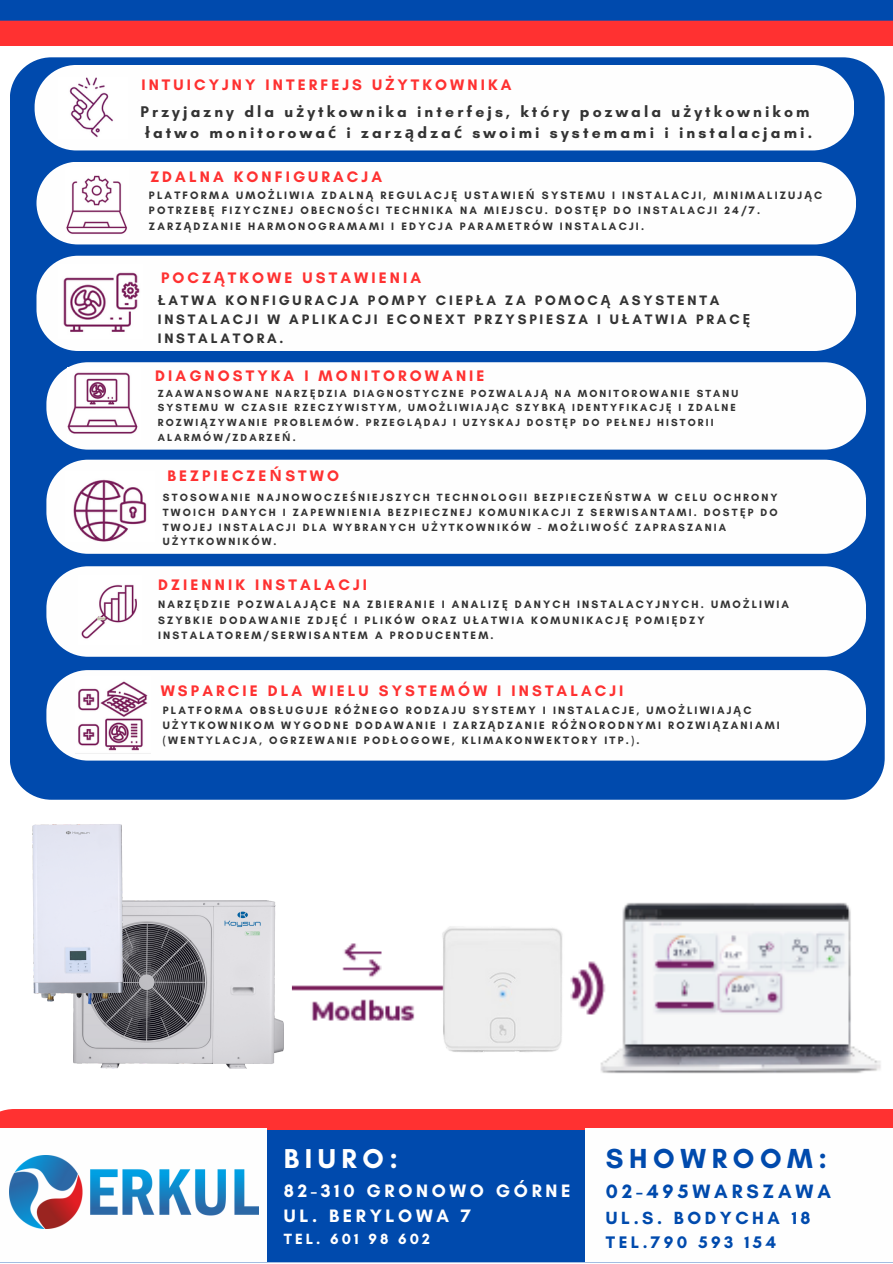
<style>
.page{position:relative;width:893px;height:1264px;background:#fff}
.page>*{position:absolute;margin:0;border:0;box-sizing:border-box;transform-origin:0 0}
.t1{font:700 28.05px "Glacial Indifference";letter-spacing:.2em;color:#004aad}
.t2{font:700 27.75px "Glacial Indifference";letter-spacing:.2em;color:#fff}
.t3{font:700 19.65px "Glacial Indifference";letter-spacing:.2em;color:#004aad}
.t4{font:700 18.3px "Glacial Indifference";letter-spacing:.2em;color:#fff}
.t5{font:700 18px "Glacial Indifference";letter-spacing:.2em;color:#004aad}
.t6{font:700 17.1px "Glacial Indifference";letter-spacing:.2em;color:#004aad}
.t7{font:700 15.75px "Glacial Indifference";letter-spacing:.2em;color:#333}
.t8{font:700 15.45px "Glacial Indifference";letter-spacing:.2em;color:#ff3131}
.t9{font:700 15px "Glacial Indifference";letter-spacing:.2em;color:#fff}
.t10{font:700 13.95px/19px "Glacial Indifference";letter-spacing:.2em;color:#333}
.t11{font:700 10.95px/15.3px "Glacial Indifference";letter-spacing:.2em;color:#333}
.t12{font:700 10.65px/15px "Glacial Indifference";letter-spacing:.2em;color:#333}
.t13{font:700 10.5px/14.7px "Glacial Indifference";letter-spacing:.2em;color:#333}
.s1{font-family:"Noto Sans"}
</style>
<div class="page">
<div style="left:0;top:0;width:892px;height:26px;background:#004aad"></div>
<div style="left:10px;top:57px;width:874px;height:742px;background:#004aad"></div>
<svg style="left:35px;top:65px;width:819px;height:85px"></svg>
<img style="left:58px;top:77px;width:69px;height:61px">
<div style="left:36px;top:162px;width:820px;height:82px;background:#fefefe;border-radius:41px"></div>
<img style="left:66px;top:175px;width:62px;height:59px">
<svg style="left:36px;top:256px;width:820px;height:95px"></svg>
<img style="left:59px;top:265px;width:83px;height:74px">
<svg style="left:46px;top:362px;width:820px;height:87px"></svg>
<img style="left:67px;top:368px;width:73px;height:72px">
<svg style="left:46px;top:459px;width:820px;height:95px"></svg>
<img style="left:66px;top:471px;width:88px;height:71px">
<svg style="left:46px;top:566px;width:820px;height:90px"></svg>
<img style="left:79px;top:575px;width:63px;height:70px">
<svg style="left:46px;top:670px;width:820px;height:90px"></svg>
<img style="left:75px;top:676px;width:75px;height:78px">
<img style="left:292px;top:902px;width:589px;height:172px">
<img style="left:73px;top:900px;width:210px;height:168px">
<img style="left:32px;top:824px;width:114px;height:193px">
<div style="left:0;top:1109px;width:892px;height:20px;background:#ff3131"></div>
<div style="left:267px;top:1129px;width:318px;height:133px;background:#004aad"></div>
<div style="left:0;top:21px;width:892px;height:25px;background:#ff3131"></div>
<div style="left:585px;top:1128px;width:307px;height:134px;background:#fefefe"></div>
<div style="left:0;top:1128px;width:266px;height:134px;background:#fefefe"></div>
<img style="left:10px;top:1155px;width:248px;height:73px">
<img style="left:439px;top:922px;width:129px;height:132px">
<p class="t8" style="left:141px;top:76px;width:371px">INTUICYJNY INTERFEJS U<span class="s1">Ż</span>YTKOWNIKA</p>
<p class="t7" style="left:141px;top:102px;width:670px">Przyjazny dla u<span class="s1">ż</span>ytkownika interfejs, który pozwala u<span class="s1">ż</span>ytkownikom</p>
<p class="t7" style="left:145px;top:123px;width:668px"><span class="s1">ł</span>atwo monitorowa<span class="s1">ć</span> i zarz<span class="s1">ą</span>dza<span class="s1">ć</span> swoimi systemami i instalacjami.</p>
<p class="t8" style="left:150px;top:167px;width:233px">ZDALNA KONFIGURACJA</p>
<p class="t11" style="left:149px;top:187px;width:675px">PLATFORMA UMO<span class="s1">Ż</span>LIWIA ZDALN<span class="s1">Ą</span> REGULACJ<span class="s1">Ę</span> USTAWIE<span class="s1">Ń</span> SYSTEMU I INSTALACJI, MINIMALIZUJ<span class="s1">Ą</span>C<br>POTRZEB<span class="s1">Ę</span> FIZYCZNEJ OBECNO<span class="s1">Ś</span>CI TECHNIKA NA MIEJSCU. DOST<span class="s1">Ę</span>P DO INSTALACJI 24/7.<br>ZARZ<span class="s1">Ą</span>DZANIE HARMONOGRAMAMI I EDYCJA PARAMETRÓW INSTALACJI.</p>
<p class="t8" style="left:161px;top:268px;width:261px">POCZ<span class="s1">Ą</span>TKOWE USTAWIENIA</p>
<p class="t10" style="left:158px;top:290px;width:594px"><span class="s1">Ł</span>ATWA KONFIGURACJA POMPY CIEP<span class="s1">Ł</span>A ZA POMOC<span class="s1">Ą</span> ASYSTENTA<br>INSTALACJI W APLIKACJI ECONEXT PRZYSPIESZA I U<span class="s1">Ł</span>ATWIA PRAC<span class="s1">Ę<br></span>INSTALATORA.</p>
<p class="t8" style="left:155px;top:367px;width:331px">DIAGNOSTYKA I MONITOROWANIE</p>
<p class="t13" style="left:158px;top:385px;width:582px">ZAAWANSOWANE NARZ<span class="s1">Ę</span>DZIA DIAGNOSTYCZNE POZWALAJ<span class="s1">Ą</span> NA MONITOROWANIE STANU SYSTEMU W CZASIE RZECZYWISTYM, UMO<span class="s1">Ż</span>LIWIAJ<span class="s1">Ą</span>C SZYBK<span class="s1">Ą</span> IDENTYFIKACJ<span class="s1">Ę</span> I ZDALNE ROZWI<span class="s1">Ą</span>ZYWANIE PROBLEMÓW. PRZEGL<span class="s1">Ą</span>DAJ I UZYSKAJ DOST<span class="s1">Ę</span>P DO PE<span class="s1">Ł</span>NEJ HISTORII ALARMÓW/ZDARZE<span class="s1">Ń</span>.</p>
<p class="t8" style="left:167px;top:466px;width:173px">BEZPIECZE<span class="s1">Ń</span>STWO</p>
<p class="t12" style="left:163px;top:489px;width:616px">STOSOWANIE NAJNOWOCZE<span class="s1">Ś</span>NIEJSZYCH TECHNOLOGII BEZPIECZE<span class="s1">Ń</span>STWA W CELU OCHRONY TWOICH DANYCH I ZAPEWNIENIA BEZPIECZNEJ KOMUNIKACJI Z SERWISANTAMI. DOST<span class="s1">Ę</span>P DO TWOJEJ INSTALACJI DLA WYBRANYCH U<span class="s1">Ż</span>YTKOWNIKÓW - MO<span class="s1">Ż</span>LIWO<span class="s1">ŚĆ</span> ZAPRASZANIA U<span class="s1">Ż</span>YTKOWNIKÓW.</p>
<p class="t8" style="left:158px;top:576px;width:210px">DZIENNIK INSTALACJI</p>
<p class="t11" style="left:158px;top:596px;width:632px">NARZ<span class="s1">Ę</span>DZIE POZWALAJ<span class="s1">Ą</span>CE NA ZBIERANIE I ANALIZ<span class="s1">Ę</span> DANYCH INSTALACYJNYCH. UMO<span class="s1">Ż</span>LIWIA<br>SZYBKIE DODAWANIE ZDJ<span class="s1">ĘĆ</span> I PLIKÓW ORAZ U<span class="s1">Ł</span>ATWIA KOMUNIKACJ<span class="s1">Ę</span> POMI<span class="s1">Ę</span>DZY<br>INSTALATOREM/SERWISANTEM A PRODUCENTEM.</p>
<p class="t8" style="left:161px;top:681px;width:464px">WSPARCIE DLA WIELU SYSTEMÓW I INSTALACJI</p>
<p class="t11" style="left:163px;top:702px;width:618px">PLATFORMA OBS<span class="s1">Ł</span>UGUJE RÓ<span class="s1">Ż</span>NEGO RODZAJU SYSTEMY I INSTALACJE, UMO<span class="s1">Ż</span>LIWIAJ<span class="s1">Ą</span>C<br>U<span class="s1">Ż</span>YTKOWNIKOM WYGODNE DODAWANIE I ZARZ<span class="s1">Ą</span>DZANIE RÓ<span class="s1">Ż</span>NORODNYMI ROZWI<span class="s1">Ą</span>ZANIAMI (WENTYLACJA, OGRZEWANIE POD<span class="s1">Ł</span>OGOWE, KLIMAKONWEKTORY ITP.).</p>
<p class="t2" style="left:284px;top:1141px;width:115px">BIURO:</p>
<p class="t4" style="left:284px;top:1179px;width:288px">82-310 GRONOWO GÓRNE</p>
<p class="t4" style="left:284px;top:1204px;width:188px">UL. BERYLOWA 7</p>
<p class="t9" style="left:284px;top:1230px;width:147px">TEL. 601 98 602</p>
<p class="t1" style="left:606px;top:1141px;width:223px">SHOWROOM:</p>
<p class="t3" style="left:606px;top:1179px;width:226px">02-495WARSZAWA</p>
<p class="t5" style="left:606px;top:1206px;width:206px">UL.S. BODYCHA 18</p>
<p class="t6" style="left:606px;top:1231px;width:171px">TEL.790 593 154</p>
</div>
